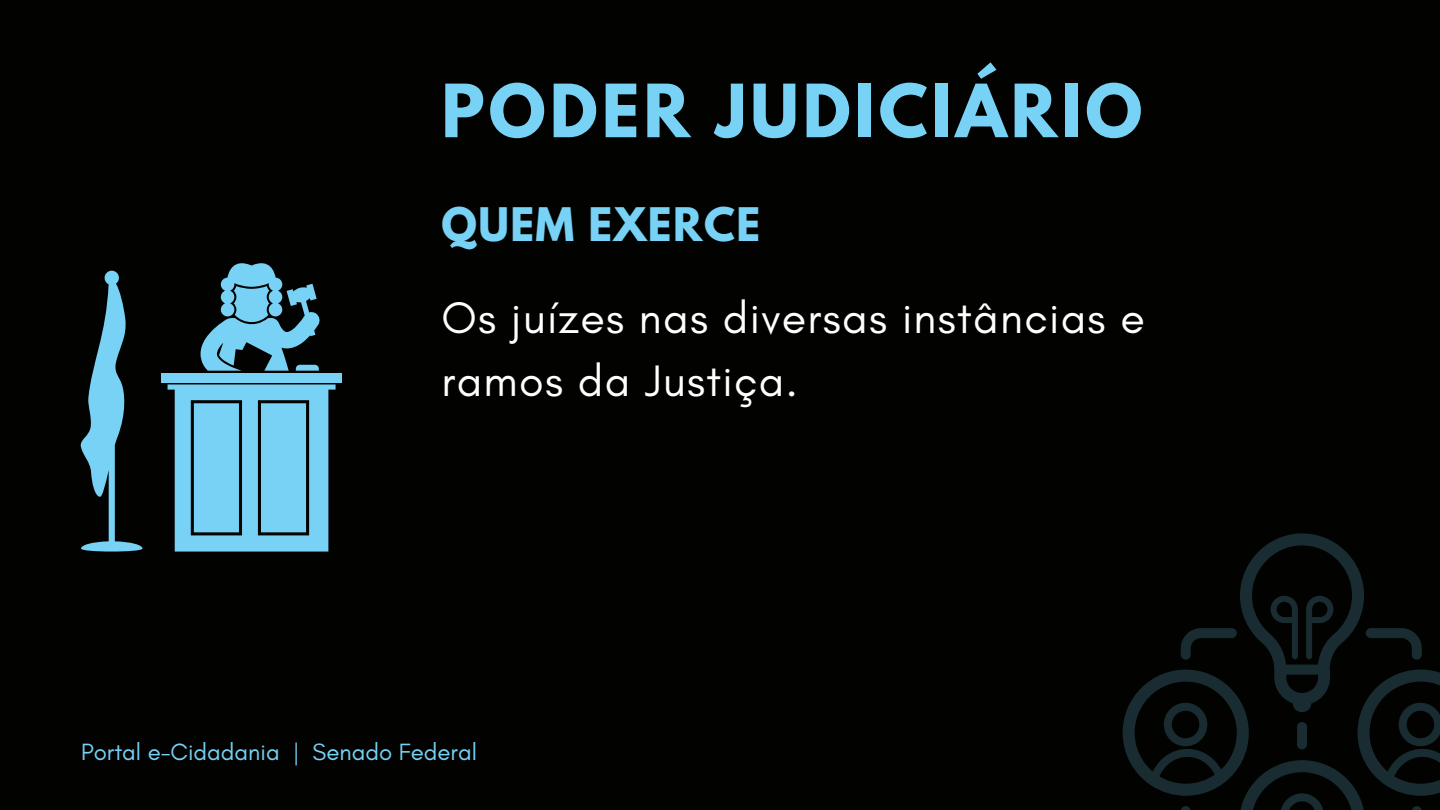
<style>
.page{position:relative;width:1440px;height:810px;background:#020301}
.page>*{position:absolute;margin:0;border:0;box-sizing:border-box;transform-origin:0 0}
.t1{font:700 65px "League Spartan";letter-spacing:.06em;color:#77d2f6}
.t2{font:44.9px/62.2px "Glacial Indifference";letter-spacing:.03em;color:#fff}
.t3{font:700 41px "League Spartan";letter-spacing:.035em;color:#77d2f6}
.t4{font:24px "Glacial Indifference";color:#77d2f6}
</style>
<div class="page">
<svg style="left:1123px;top:533px;width:317px;height:277px"></svg>
<svg style="left:80px;top:271px;width:62px;height:281px"></svg>
<svg style="left:201px;top:263px;width:119px;height:108px"></svg>
<svg style="left:168px;top:384px;width:168px;height:168px"></svg>
<div style="left:161px;top:373px;width:181px;height:9px;background:#77d2f6"></div>
<h3 class="t1" style="left:441px;top:79px;width:702px">PODER JUDICIÁRIO</h3>
<h2 class="t3" style="left:441px;top:204px;width:320px">QUEM EXERCE</h2>
<h1 class="t2" style="left:441px;top:287px;width:705px">Os juízes nas diversas instâncias e ramos da Justiça.</h1>
<p class="t4" style="left:81px;top:738px;width:397px">Portal e-Cidadania | Senado Federal</p>
</div>
